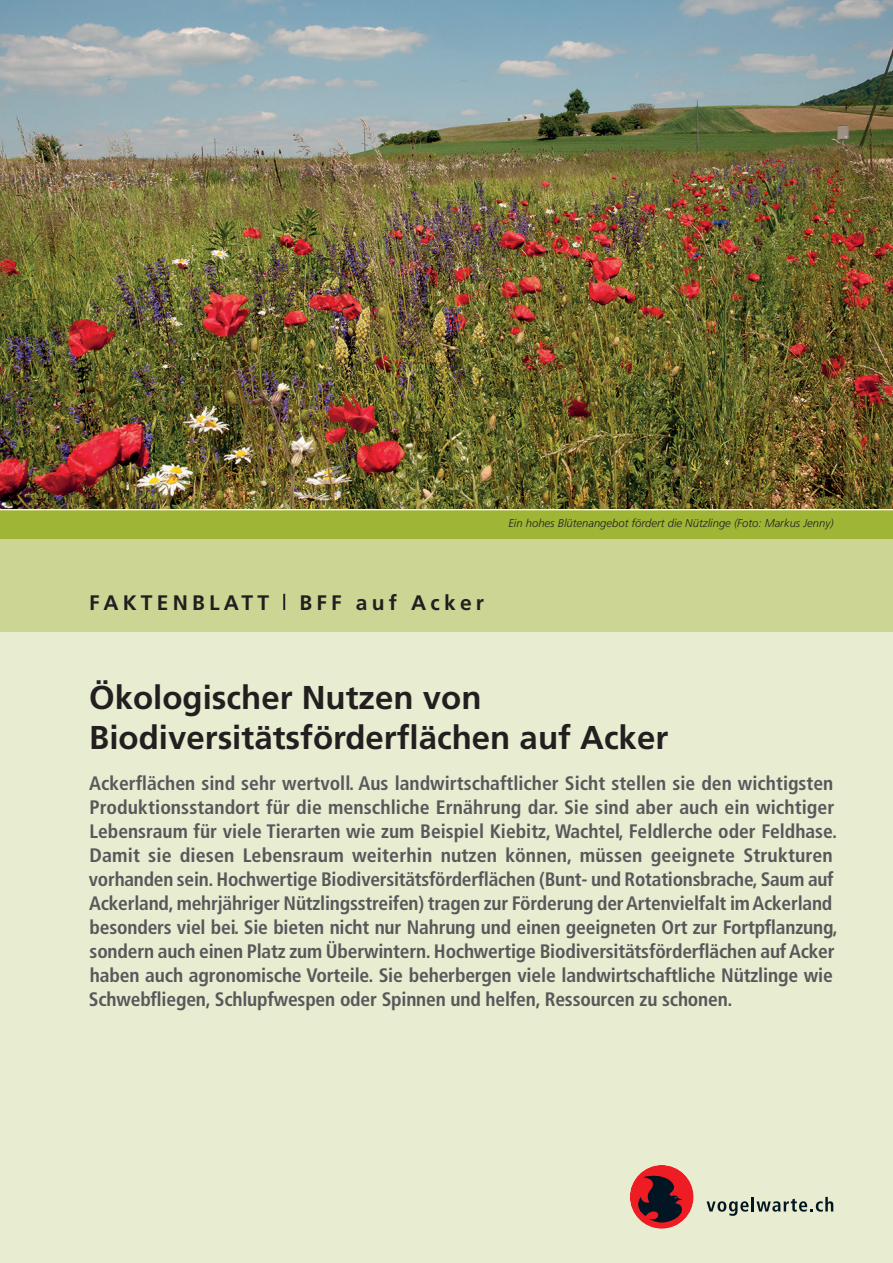
<style>
.page{position:relative;width:893px;height:1263px;background:#fff}
.page>*{position:absolute;margin:0;border:0;box-sizing:border-box;transform-origin:0 0}
._01_2_1_Titel_Artike{font:700 33px/39.6px "Frutiger LT Pro";color:#231f20}
._01_1_1_Publikations{font:700 21px "Frutiger LT Pro";letter-spacing:.2em;color:#231f20}
._02_0_Lead_Front{font:700 condensed 19.5px/24px "Frutiger LT Pro";letter-spacing:-.01em;color:#57585a}
._03_7_Legenden{font:italic 300 11.25px "Frutiger LT Pro";color:#231f20}
</style>
<div class="page">
<div style="left:0;top:626px;width:893px;height:637px;background:#e8ecd0"></div>
<div style="left:0;top:509px;width:893px;height:30px;background:#9fb535"></div>
<hr style="left:0;top:507px;width:893px;height:3px;background:#fff">
<svg style="left:707px;top:1197px;width:126px;height:19px"></svg>
<div style="left:630px;top:1165px;width:64px;height:64px;background:#ee1d23;border-radius:50%"></div>
<svg style="left:638px;top:1172px;width:45px;height:51px"></svg>
<div style="left:0;top:539px;width:893px;height:92px;background:#ccd593"></div>
<img style="left:0;top:0;width:893px;height:509px">
<svg style="left:283px;top:594px;width:2px;height:16px"></svg>
<p class="_03_7_Legenden" style="left:508px;top:517px;width:327px">Ein hohes Blütenangebot fördert die Nützlinge (Foto: Markus Jenny)</p>
<p class="_01_1_1_Publikations" style="left:89px;top:590px;width:181px">FAKTENBLATT</p>
<p class="_01_1_1_Publikations" style="left:299px;top:590px;width:186px">BFF auf Acker</p>
<p class="_01_2_1_Titel_Artike" style="left:89px;top:678px;width:581px">Ökologischer Nutzen von<br>Biodiversitätsförderflächen auf Acker</p>
<p class="_02_0_Lead_Front" style="left:89px;top:771px;width:751px">Ackerflächen sind sehr wertvoll. Aus landwirtschaftlicher Sicht stellen sie den wichtigsten Produktionsstandort für die menschliche Ernährung dar. Sie sind aber auch ein wichtiger Lebensraum für viele Tierarten wie zum Beispiel Kiebitz, Wachtel, Feldlerche oder Feldhase.<br>Damit sie diesen Lebensraum weiterhin nutzen können, müssen geeignete Strukturen vorhanden sein. Hochwertige Biodiversitätsförderflächen (Bunt- und Rotationsbrache, Saum auf Ackerland, mehrjähriger Nützlingsstreifen) tragen zur Förderung der Artenvielfalt im Ackerland besonders viel bei. Sie bieten nicht nur Nahrung und einen geeigneten Ort zur Fortpflanzung, sondern auch einen Platz zum Überwintern. Hochwertige Biodiversitätsförderflächen auf Acker haben auch agronomische Vorteile. Sie beherbergen viele landwirtschaftliche Nützlinge wie Schwebfliegen, Schlupfwespen oder Spinnen und helfen, Ressourcen zu schonen.</p>
</div>
